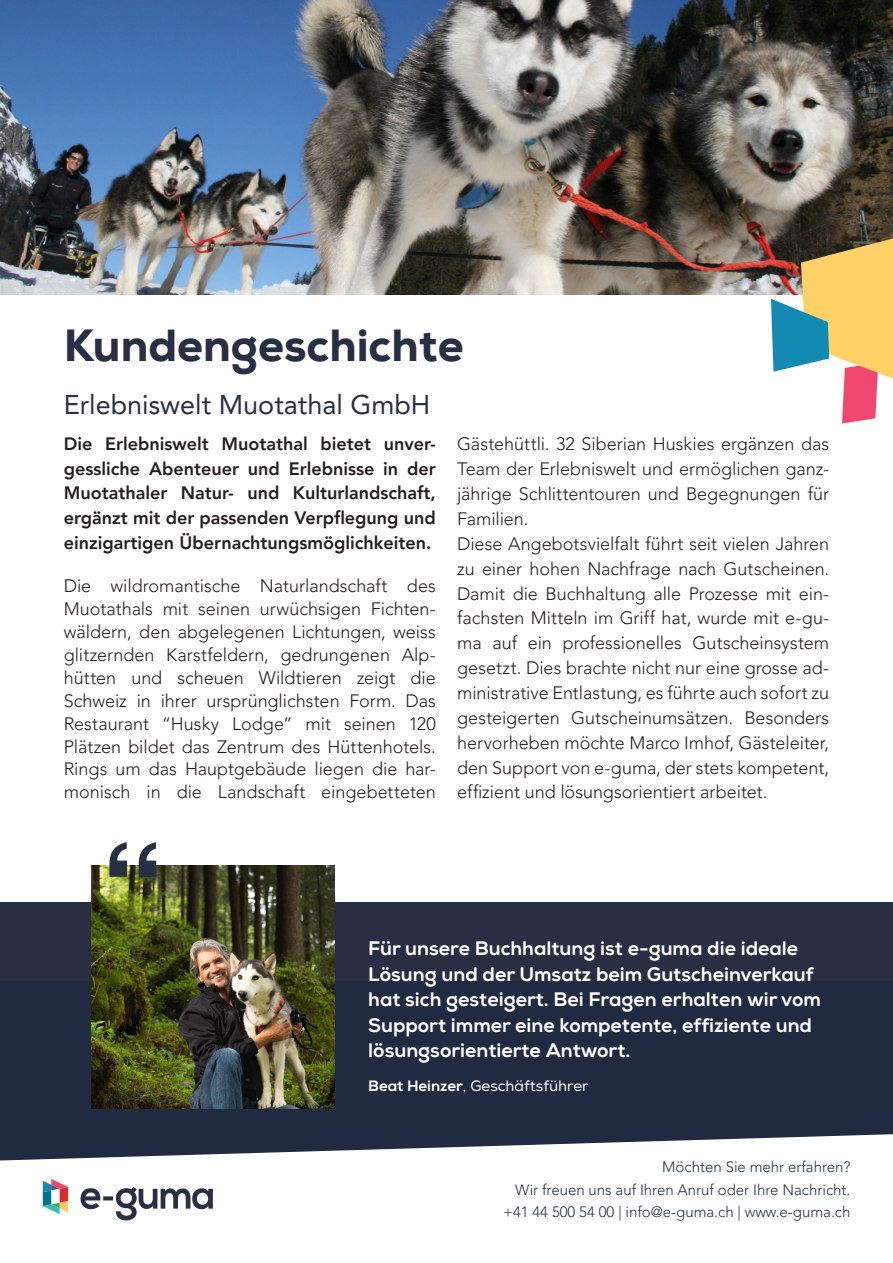
<style>
.page{position:relative;width:893px;height:1263px;background:#fff}
.page>*{position:absolute;margin:0;border:0;box-sizing:border-box;transform-origin:0 0}
.t1{font:800 45px "Nexa";color:#292e42}
.t2{font:27px "Avenir LT Pro";color:#292e42}
.t3{font:800 19.5px/25.5px "Nexa";color:#fff}
.t4{font:300 18px/24.9px "Avenir LT Pro";color:#231f20;text-align:justify}
.t5{font:800 18px/24.6px "Avenir LT Pro";color:#231f20;text-align:justify}
.t6{font:300 15px "Avenir LT Pro";color:#292e42}
.t7{font:15px "Nexa";color:#fff}
.s1{font-weight:800}
</style>
<div class="page">
<img style="left:0;top:0;width:893px;height:295px">
<svg style="left:0;top:981px;width:893px;height:179px;background:#333c51"></svg>
<div style="left:0;top:902px;width:893px;height:79px;background:#292e42"></div>
<img style="left:91px;top:865px;width:244px;height:244px">
<svg style="left:771px;top:238px;width:122px;height:185px"></svg>
<svg style="left:109px;top:842px;width:47px;height:35px"></svg>
<svg style="left:81px;top:1187px;width:132px;height:33px"></svg>
<svg style="left:43px;top:1179px;width:25px;height:35px"></svg>
<p class="t1" style="left:64px;top:316px;width:401px">Kundengeschichte</p>
<p class="t2" style="left:64px;top:388px;width:368px">Erlebniswelt Muotathal GmbH</p>
<p class="t5" style="left:64px;top:432px;width:374px">Die Erlebniswelt Muotathal bietet unver&shy;gessliche Abenteuer und Erlebnisse in der Muotathaler Natur- und Kulturlandschaft, ergänzt mit der passenden Verpflegung und einzigartigen Übernachtungsmöglichkeiten.</p>
<p class="t4" style="left:64px;top:574px;width:374px;line-height:23px">Die wildromantische Naturlandschaft des Muotathals mit seinen urwüchsigen Fichten&shy;wäldern, den abgelegenen Lichtungen, weiss glitzernden Karstfeldern, gedrungenen Alp&shy;hütten und scheuen Wildtieren zeigt die Schweiz in ihrer ursprünglichsten Form. Das Restaurant “Husky Lodge” mit seinen 120<br>Plätzen bildet das Zentrum des Hüttenhotels.<br>Rings um das Hauptgebäude liegen die har&shy;monisch in die Landschaft eingebetteten</p>
<p class="t4" style="left:457px;top:432px;width:374px">Gästehüttli. 32 Siberian Huskies ergänzen das Team der Erlebniswelt und ermöglichen ganz&shy;jährige Schlittentouren und Begegnungen für Familien.</p>
<p class="t4" style="left:457px;top:531px;width:374px">Diese Angebotsvielfalt führt seit vielen Jahren zu einer hohen Nachfrage nach Gutscheinen.<br>Damit die Buchhaltung alle Prozesse mit ein&shy;fachsten Mitteln im Griff hat, wurde mit e-gu&shy;ma auf ein professionelles Gutscheinsystem gesetzt. Dies brachte nicht nur eine grosse ad&shy;ministrative Entlastung, es führte auch sofort zu gesteigerten Gutscheinumsätzen. Besonders hervorheben möchte Marco Imhof, Gästeleiter, den Support von e-guma, der stets kompetent, effizient und lösungsorientiert arbeitet.</p>
<p class="t3" style="left:368px;top:936px;width:454px">Für unsere Buchhaltung ist e-guma die ideale Lösung und der Umsatz beim Gutscheinverkauf hat sich gesteigert. Bei Fragen erhalten wir vom Support immer eine kompetente, effiziente und lösungsorientierte Antwort.</p>
<p class="t7" style="left:368px;top:1077px;width:222px"><span class="s1">Beat Heinzer</span>, Geschäftsführer</p>
<p class="t6" style="left:662px;top:1158px;width:190px">Möchten Sie mehr erfahren?</p>
<p class="t6" style="left:515px;top:1181px;width:337px">Wir freuen uns auf Ihren Anruf oder Ihre Nachricht.</p>
<p class="t6" style="left:503px;top:1203px;width:349px">+41 44 500 54 00 | info@e-guma.ch | www.e-guma.ch</p>
</div>
